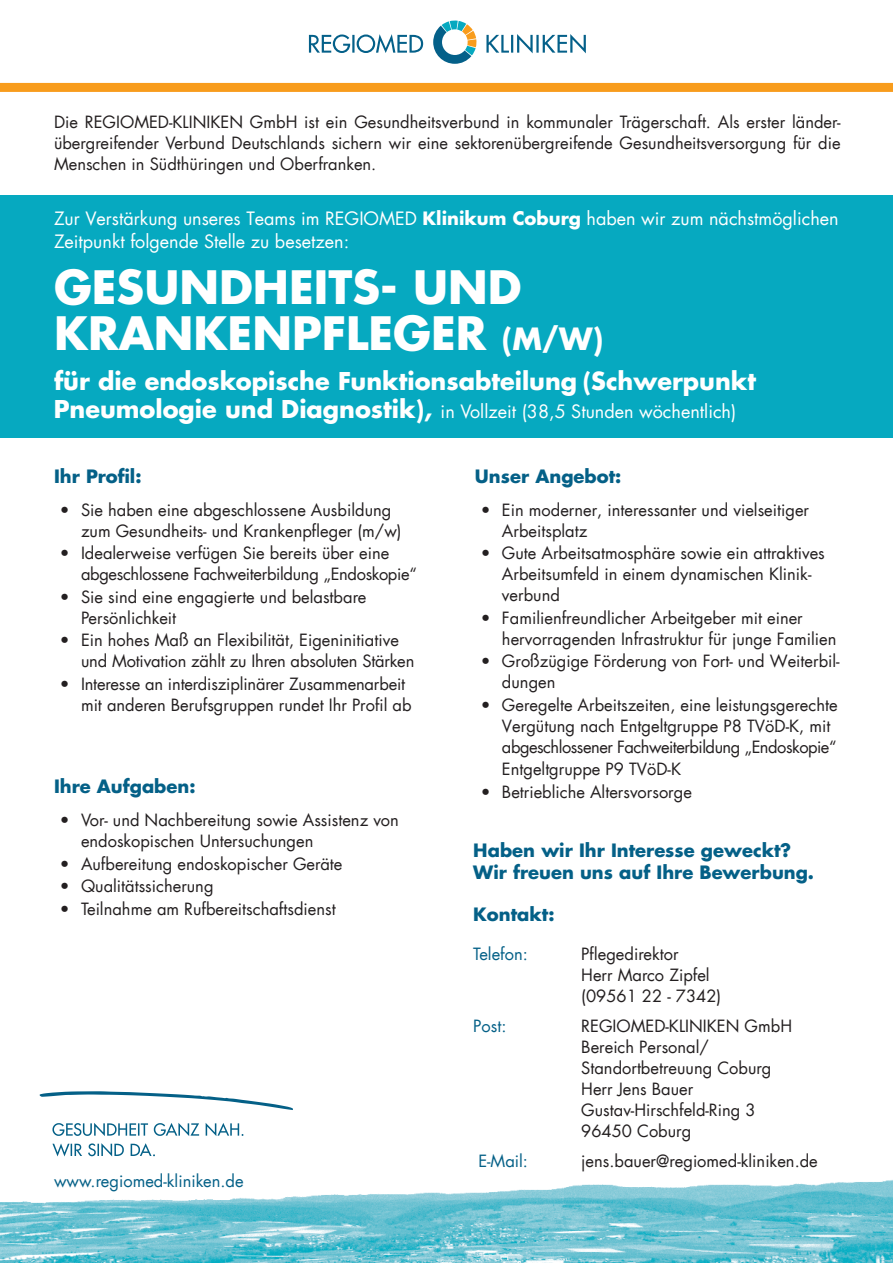
<style>
.page{position:relative;width:893px;height:1263px;background:#fff}
.page>*{position:absolute;margin:0;border:0;box-sizing:border-box;transform-origin:0 0}
.t1{font:700 45px/46.5px "Futura Com";color:#fff}
.t2{font:700 24px "Futura Com";color:#fff}
.t3{font:18px/22.5px "Futura Com";color:#fff}
.t4{font:700 18px/22.5px "Futura Com";color:#046087}
.t5{font:16.5px/21px "Futura Com";color:#231f20}
.t6{font:16.5px/21px "Futura Com";letter-spacing:-.02em;color:#231f20}
.t7{font:16.5px "Futura Com";color:#046087}
.s1{font-weight:700}
.s2{font-size:30px}
.s3{font-weight:700;font-size:24px}
</style>
<div class="page">
<img style="left:0;top:1134px;width:893px;height:129px">
<svg style="left:433px;top:20px;width:44px;height:44px"></svg>
<svg style="left:309px;top:34px;width:114px;height:19px"></svg>
<svg style="left:486px;top:34px;width:100px;height:19px"></svg>
<div style="left:0;top:83px;width:893px;height:9px;background:#f89c1c"></div>
<svg style="left:52px;top:1123px;width:191px;height:13px"></svg>
<svg style="left:52px;top:1143px;width:103px;height:13px"></svg>
<svg style="left:39px;top:1091px;width:254px;height:19px"></svg>
<div style="left:0;top:196px;width:893px;height:242px;background:#06a9c0"></div>
<p class="t5" style="left:54px;top:112px;width:788px;text-align:justify">Die REGIOMED-KLINIKEN GmbH ist ein Gesundheitsverbund in kommunaler Trägerschaft. Als erster länder&shy;übergreifender Verbund Deutschlands sichern wir eine sektorenübergreifende Gesundheitsversorgung für die Menschen in Südthüringen und Oberfranken.</p>
<p class="t3" style="left:54px;top:207px;width:786px">Zur Verstärkung unseres Teams im REGIOMED <span class="s1">Klinikum Coburg</span> haben wir zum nächstmöglichen<br>Zeitpunkt folgende Stelle zu besetzen:</p>
<h1 class="t1" style="left:54px;top:262px;width:551px">GESUNDHEITS- UND<br>KRANKENPFLEGER <span class="s2">(M/W)</span></h1>
<h2 class="t2" style="left:54px;top:362px;width:704px">für die endoskopische Funktionsabteilung (Schwerpunkt</h2>
<p class="t3" style="left:54px;top:400px;width:684px"><span class="s3">Pneumologie und Diagnostik),</span> in Vollzeit (38,5 Stunden wöchentlich)</p>
<p class="t4" style="left:54px;top:464px;width:89px">Ihr Profil:</p>
<p class="t5" style="left:81px;top:499px;width:322px;text-indent:-21px">• Sie haben eine abgeschlossene Ausbildung zum Gesundheits- und Krankenpfleger (m/w)</p>
<p class="t6" style="left:81px;top:542px;width:337px;text-indent:-21px">• Idealerweise verfügen Sie bereits über eine abgeschlossene Fachweiterbildung „Endoskopie“</p>
<p class="t5" style="left:81px;top:586px;width:287px;text-indent:-21px">• Sie sind eine engagierte und belastbare<br>Persönlichkeit</p>
<p class="t5" style="left:81px;top:629px;width:335px;text-indent:-21px">• Ein hohes Maß an Flexibilität, Eigeninitiative und Motivation zählt zu Ihren absoluten Stärken</p>
<p class="t5" style="left:81px;top:673px;width:332px;text-indent:-21px">• Interesse an interdisziplinärer Zusammenarbeit mit anderen Berufsgruppen rundet Ihr Profil ab</p>
<p class="t4" style="left:54px;top:774px;width:143px">Ihre Aufgaben:</p>
<p class="t5" style="left:81px;top:809px;width:319px;text-indent:-21px">• Vor- und Nachbereitung sowie Assistenz von endoskopischen Untersuchungen</p>
<p class="t5" style="left:60px;top:853px;width:284px">• Aufbereitung endoskopischer Geräte</p>
<p class="t5" style="left:60px;top:875px;width:155px">• Qualitätssicherung</p>
<p class="t5" style="left:60px;top:898px;width:277px">• Teilnahme am Rufbereitschaftsdienst</p>
<p class="t7" style="left:54px;top:1170px;width:191px">www.regiomed-kliniken.de</p>
<p class="t4" style="left:475px;top:464px;width:148px">Unser Angebot:</p>
<p class="t5" style="left:502px;top:499px;width:309px;text-indent:-21px">• Ein moderner, interessanter und vielseitiger<br>Arbeitsplatz</p>
<p class="t5" style="left:502px;top:542px;width:324px;text-indent:-21px">• Gute Arbeitsatmosphäre sowie ein attraktives<br>Arbeitsumfeld in einem dynamischen Klinik&shy;verbund</p>
<p class="t5" style="left:502px;top:607px;width:336px;text-indent:-21px">• Familienfreundlicher Arbeitgeber mit einer hervorragenden Infrastruktur für junge Familien</p>
<p class="t5" style="left:502px;top:650px;width:339px;text-indent:-21px">• Großzügige Förderung von Fort- und Weiterbil&shy;dungen</p>
<p class="t5" style="left:502px;top:694px;width:337px;text-indent:-21px">• Geregelte Arbeitszeiten, eine leistungsgerechte<br>Vergütung nach Entgeltgruppe P8 TVöD-K, mit abgeschlossener Fachweiterbildung „Endoskopie“</p>
<p class="t5" style="left:502px;top:758px;width:181px">Entgeltgruppe P9 TVöD-K</p>
<p class="t5" style="left:481px;top:781px;width:213px">• Betriebliche Altersvorsorge</p>
<p class="t4" style="left:473px;top:838px;width:342px">Haben wir Ihr Interesse geweckt?<br>Wir freuen uns auf Ihre Bewerbung.</p>
<p class="t4" style="left:473px;top:902px;width:83px">Kontakt:</p>
<p class="t7" style="left:473px;top:943px;width:56px">Telefon:</p>
<p class="t5" style="left:581px;top:943px;width:141px">Pflegedirektor<br>Herr Marco Zipfel (09561 22 - 7342)</p>
<p class="t7" style="left:473px;top:1015px;width:35px">Post:</p>
<p class="t5" style="left:581px;top:1015px;width:212px">REGIOMED-KLINIKEN GmbH<br>Bereich Personal/<br>Standortbetreuung Coburg<br>Herr Jens Bauer<br>Gustav-Hirschfeld-Ring 3<br>96450 Coburg</p>
<p class="t7" style="left:478px;top:1150px;width:51px">E-Mail:</p>
<p class="t5" style="left:581px;top:1150px;width:238px">jens.bauer@regiomed-kliniken.de</p>
</div>
